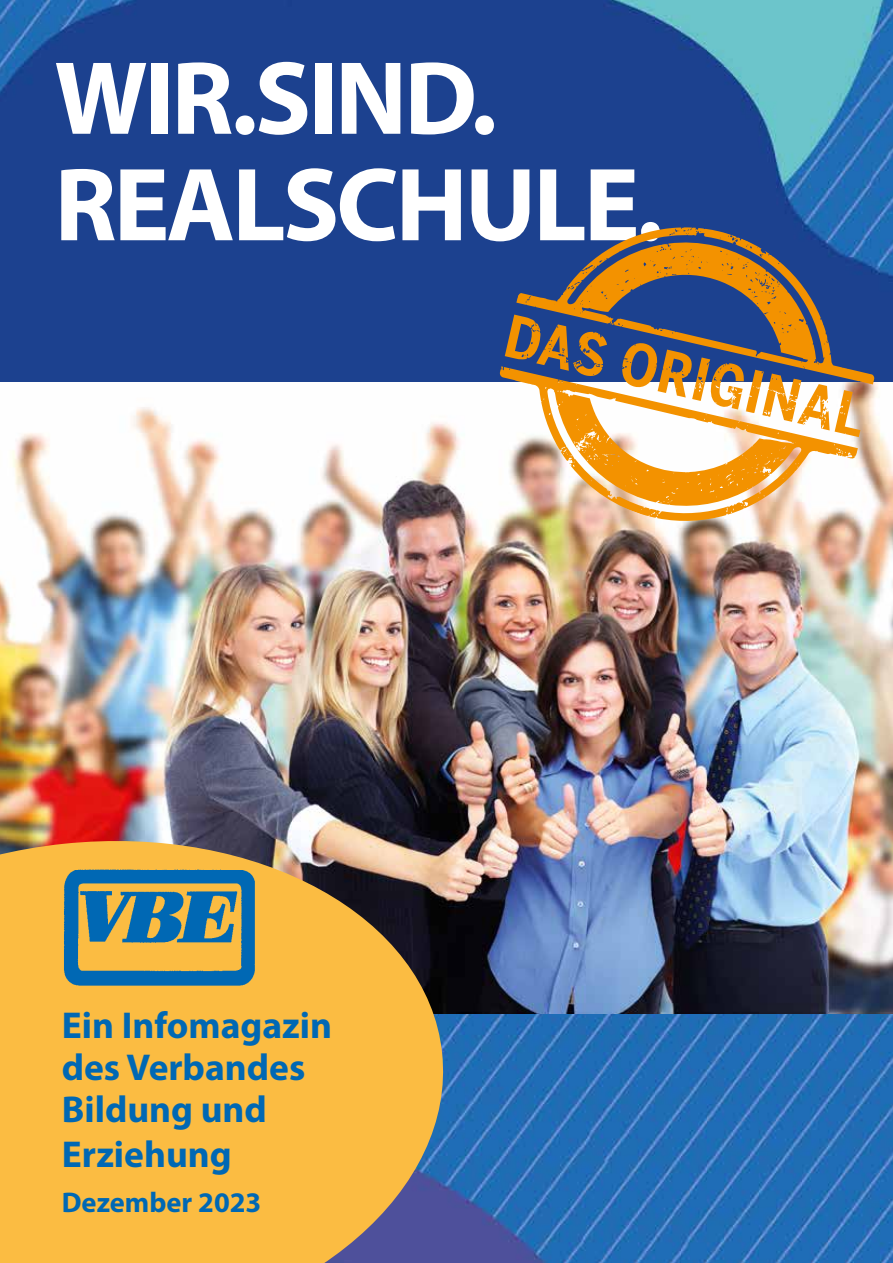
<style>
.page{position:relative;width:893px;height:1263px;background:#fff}
.page>*{position:absolute;margin:0;border:0;box-sizing:border-box;transform-origin:0 0}
.t1{font:700 105px/106.5px "Myriad Pro";letter-spacing:-.03em;color:#fff}
.t2{font:700 37.5px/43px "Myriad Pro";color:#0068b4}
.t3{font:700 28.5px "Myriad Pro";color:#0068b4}
</style>
<div class="page">
<img style="left:0;top:0;width:893px;height:1263px">
<img style="left:0;top:383px;width:893px;height:630px">
<svg style="left:0;top:823px;width:456px;height:440px;background:#daa74a"></svg>
<img style="left:60px;top:867px;width:200px;height:122px">
<svg style="left:499px;top:227px;width:375px;height:296px"></svg>
<h1 class="t1" style="left:54px;top:42px;width:610px">WIR.SIND.<br>REALSCHULE.</h1>
<p class="t2" style="left:62px;top:1003px;width:272px">Ein Infomagazin des Verbandes<br>Bildung und<br>Erziehung</p>
<p class="t3" style="left:62px;top:1184px;width:201px">Dezember 2023</p>
</div>
